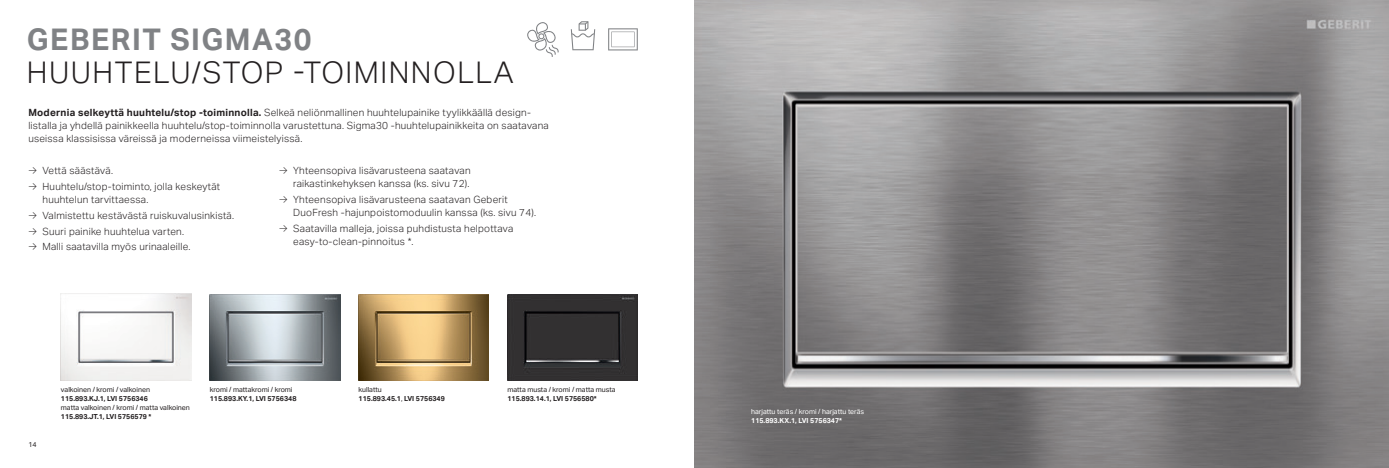
<style>
.page{position:relative;width:1389px;height:468px;background:#fff}
.page>*{position:absolute;margin:0;border:0;box-sizing:border-box;transform-origin:0 0}
.t1{font:300 30px "Aktiv Grotesk Geberit";letter-spacing:.05em;color:#231f20}
.t2{font:700 30px "Aktiv Grotesk Geberit";letter-spacing:.05em;color:#808285}
.t3{font:300 10px/13px "Aktiv Grotesk Geberit";letter-spacing:.025em;color:#231f20}
.t4{font:700 7px/9px "Aktiv Grotesk Geberit";color:#231f20}
.t5{font:7px "Aktiv Grotesk Geberit";color:#231f20}
.t6{font:7px "Aktiv Grotesk Geberit";color:#fff}
.t7{font:700 7px "Aktiv Grotesk Geberit";color:#fff}
.s1{font-weight:700}
.s2{font-weight:400}
</style>
<div class="page">
<img style="left:61px;top:294px;width:130px;height:87px">
<img style="left:359px;top:294px;width:130px;height:87px">
<img style="left:507px;top:294px;width:131px;height:87px">
<img style="left:210px;top:294px;width:130px;height:87px">
<img style="left:694px;top:0;width:695px;height:468px">
<svg style="left:608px;top:28px;width:30px;height:22px"></svg>
<svg style="left:527px;top:22px;width:32px;height:35px"></svg>
<svg style="left:571px;top:21px;width:24px;height:29px"></svg>
<h1 class="t2" style="left:27px;top:21px;width:286px">GEBERIT SIGMA30</h1>
<h1 class="t1" style="left:27px;top:56px;width:488px">HUUHTELU/STOP -TOIMINNOLLA</h1>
<p class="t3" style="left:28px;top:106px;width:522px"><span class="s1">Modernia selkeyttä huuhtelu/stop -toiminnolla.</span> Selkeä neliönmallinen huuhtelupainike tyylikkäällä design&shy;listalla ja yhdellä painikkeella huuhtelu/stop-toiminnolla varustettuna. Sigma30 -huuhtelupainikkeita on saatavana useissa klassisissa väreissä ja moderneissa viimeistelyissä.</p>
<p class="t3" style="left:279px;top:164px;width:193px;text-align:right">→ Yhteensopiva lisävarusteena saatavan raikastinkehyksen kanssa (ks. sivu 72).</p>
<p class="t3" style="left:293px;top:193px;width:244px;text-indent:-14px">→ Yhteensopiva lisävarusteena saatavan Geberit<br>DuoFresh -hajunpoistomoduulin kanssa (ks. sivu 74).</p>
<p class="t3" style="left:293px;top:222px;width:222px;text-indent:-14px">→ Saatavilla malleja, joissa puhdistusta helpottava easy-to-clean-pinnoitus *.</p>
<p class="t3" style="left:28px;top:164px;width:86px">→ Vettä säästävä.</p>
<p class="t3" style="left:43px;top:180px;width:179px;text-indent:-14px">→ Huuhtelu/stop-toiminto, jolla keskeytät huuhtelun tarvittaessa.</p>
<p class="t3" style="left:28px;top:209px;width:207px">→ Valmistettu kestävästä ruiskuvalusinkistä.</p>
<p class="t3" style="left:28px;top:224px;width:157px">→ Suuri painike huuhtelua varten.</p>
<p class="t3" style="left:28px;top:240px;width:164px">→ Malli saatavilla myös urinaaleille.</p>
<p class="t5" style="left:28px;top:440px;width:10px">14</p>
<p class="t5" style="left:61px;top:385px;width:91px">valkoinen / kromi / valkoinen</p>
<p class="t4" style="left:61px;top:393px;width:89px">115.893.KJ.1, LVI 5756346</p>
<p class="t5" style="left:61px;top:403px;width:130px">matta valkoinen / kromi / matta valkoinen</p>
<p class="t4" style="left:61px;top:411px;width:92px">115.893.JT.1, LVI 5756579 *</p>
<p class="t5" style="left:210px;top:385px;width:84px">kromi / mattakromi / kromi</p>
<p class="t4" style="left:210px;top:393px;width:88px">115.893.KY.1, LVI 5756348</p>
<p class="t4" style="left:359px;top:384px;width:88px"><span class="s2">kullattu<br></span>115.893.45.1<span class="s2">,</span> LVI 5756349</p>
<p class="t5" style="left:507px;top:385px;width:110px">matta musta / kromi / matta musta</p>
<p class="t4" style="left:507px;top:393px;width:91px">115.893.14.1, LVI 5756580*</p>
<p class="t6" style="left:751px;top:407px;width:115px">harjattu teräs / kromi / harjattu teräs</p>
<p class="t7" style="left:751px;top:416px;width:92px">115.893.KX.1, LVI 5756347*</p>
</div>
